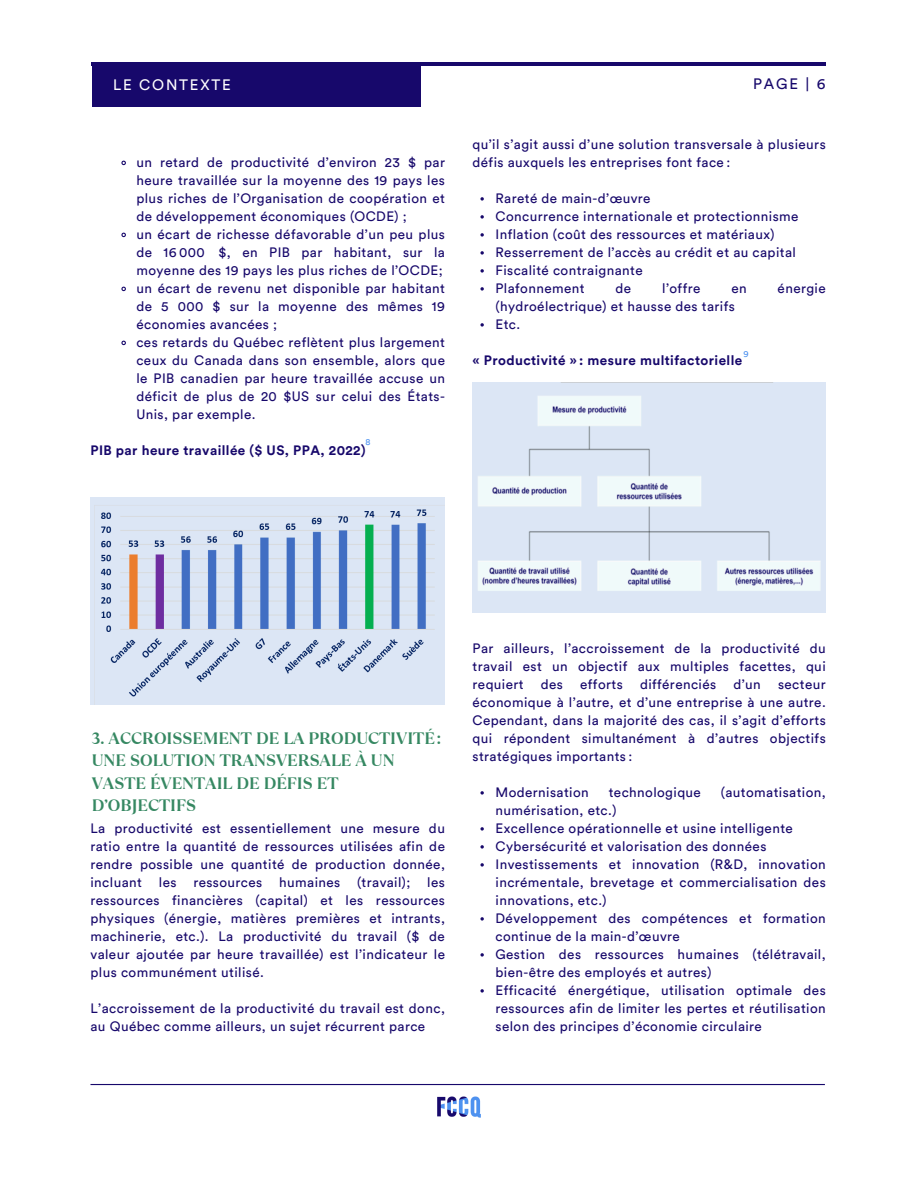
<style>
.page{position:relative;width:918px;height:1188px;background:#fff}
.page>*{position:absolute;margin:0;border:0;box-sizing:border-box;transform-origin:0 0}
.t1{font:700 16.5px/22.5px "TT Ramillas";color:#368862}
.t2{font:15px "Circular Std";letter-spacing:.12em;color:#fff}
.t3{font:15px "Circular Std";color:#17086b}
.t4{font:13.5px/18px "Circular Std";letter-spacing:.03em;color:#17086b;text-align:justify}
.t5{font:700 13.5px "Circular Std";letter-spacing:.03em;color:#17086b}
.t6{font:9px "Circular Std";color:#4e92f0}
</style>
<div class="page">
<div style="left:92px;top:63px;width:328px;height:44px;background:#17086b"></div>
<hr style="left:92px;top:62px;width:734px;height:4px;background:#17086b">
<svg style="left:480px;top:197px;width:4px;height:4px"></svg>
<svg style="left:480px;top:215px;width:4px;height:4px"></svg>
<svg style="left:480px;top:233px;width:4px;height:4px"></svg>
<svg style="left:480px;top:251px;width:4px;height:4px"></svg>
<svg style="left:480px;top:269px;width:4px;height:4px"></svg>
<svg style="left:480px;top:287px;width:4px;height:4px"></svg>
<svg style="left:480px;top:323px;width:4px;height:4px"></svg>
<svg style="left:480px;top:791px;width:4px;height:4px"></svg>
<svg style="left:480px;top:827px;width:4px;height:4px"></svg>
<svg style="left:480px;top:845px;width:4px;height:4px"></svg>
<svg style="left:480px;top:863px;width:4px;height:4px"></svg>
<svg style="left:480px;top:917px;width:4px;height:4px"></svg>
<svg style="left:480px;top:953px;width:4px;height:4px"></svg>
<svg style="left:480px;top:989px;width:4px;height:4px"></svg>
<svg style="left:121px;top:160px;width:5px;height:6px"></svg>
<svg style="left:121px;top:232px;width:5px;height:6px"></svg>
<svg style="left:121px;top:286px;width:5px;height:6px"></svg>
<svg style="left:121px;top:340px;width:5px;height:6px"></svg>
<img style="left:437px;top:1096px;width:44px;height:22px">
<hr style="left:90px;top:1084px;width:735px;height:1px;background:#17086b">
<img style="left:90px;top:497px;width:355px;height:207px">
<img style="left:473px;top:382px;width:353px;height:231px">
<p class="t2" style="left:113px;top:77px;width:119px">LE CONTEXTE</p>
<p class="t3" style="left:753px;top:77px;width:74px">PAGE | 6</p>
<p class="t4" style="left:136px;top:154px;width:310px">un retard de productivité d’environ 23 $ par heure travaillée sur la moyenne des 19 pays les plus riches de l’Organisation de coopération et de développement économiques (OCDE) ;</p>
<p class="t4" style="left:136px;top:226px;width:310px">un écart de richesse défavorable d’un peu plus de 16 000 $, en PIB par habitant, sur la moyenne des 19 pays les plus riches de l’OCDE;</p>
<p class="t4" style="left:136px;top:280px;width:310px">un écart de revenu net disponible par habitant de 5 000 $ sur la moyenne des mêmes 19 économies avancées ;</p>
<h2 class="t4" style="left:136px;top:334px;width:310px">ces retards du Québec reflètent plus largement ceux du Canada dans son ensemble, alors que le PIB canadien par heure travaillée accuse un déficit de plus de 20 $US sur celui des États-Unis, par exemple.</h2>
<h2 class="t5" style="left:90px;top:444px;width:276px">PIB par heure travaillée ($ US, PPA, 2022)</h2>
<p class="t6" style="left:365px;top:437px;width:7px">8</p>
<p class="t4" style="left:473px;top:136px;width:355px">qu’il s’agit aussi d’une solution transversale à plusieurs défis auxquels les entreprises font face :</p>
<h1 class="t4" style="left:496px;top:190px;width:157px">Rareté de main-d’œuvre</h1>
<h1 class="t4" style="left:496px;top:208px;width:305px">Concurrence internationale et protectionnisme</h1>
<p class="t4" style="left:496px;top:226px;width:281px">Inflation (coût des ressources et matériaux)</p>
<p class="t4" style="left:496px;top:244px;width:302px">Resserrement de l’accès au crédit et au capital</p>
<p class="t4" style="left:496px;top:262px;width:149px">Fiscalité contraignante</p>
<p class="t4" style="left:496px;top:280px;width:91px">Plafonnement</p>
<p class="t4" style="left:616px;top:280px;width:17px">de</p>
<p class="t4" style="left:662px;top:280px;width:40px">l’offre</p>
<p class="t4" style="left:731px;top:280px;width:17px">en</p>
<p class="t4" style="left:778px;top:280px;width:50px">énergie</p>
<p class="t4" style="left:496px;top:298px;width:241px">(hydroélectrique) et hausse des tarifs</p>
<p class="t4" style="left:496px;top:316px;width:26px">Etc.</p>
<h2 class="t5" style="left:473px;top:354px;width:271px">« Productivité » : mesure multifactorielle</h2>
<p class="t6" style="left:743px;top:350px;width:7px">9</p>
<p class="t1" style="left:92px;top:727px;width:351px">3. ACCROISSEMENT DE LA PRODUCTIVITÉ:<br>UNE SOLUTION TRANSVERSALE À UN<br>VASTE ÉVENTAIL DE DÉFIS ET<br>D’OBJECTIFS</p>
<p class="t4" style="left:90px;top:820px;width:356px">La productivité est essentiellement une mesure du ratio entre la quantité de ressources utilisées afin de rendre possible une quantité de production donnée, incluant les ressources humaines (travail); les ressources financières (capital) et les ressources physiques (énergie, matières premières et intrants, machinerie, etc.). La productivité du travail ($ de valeur ajoutée par heure travaillée) est l’indicateur le plus communément utilisé.</p>
<p class="t4" style="left:90px;top:1000px;width:356px">L’accroissement de la productivité du travail est donc, au Québec comme ailleurs, un sujet récurrent parce</p>
<h2 class="t4" style="left:473px;top:640px;width:355px">Par ailleurs, l’accroissement de la productivité du travail est un objectif aux multiples facettes, qui requiert</h2>
<h2 class="t4" style="left:541px;top:676px;width:24px">des</h2>
<h2 class="t4" style="left:580px;top:676px;width:44px">efforts</h2>
<h2 class="t4" style="left:640px;top:676px;width:78px">différenciés</h2>
<h2 class="t4" style="left:733px;top:676px;width:29px">d’un</h2>
<h2 class="t4" style="left:473px;top:676px;width:355px;text-indent:305px">secteur économique à l’autre, et d’une entreprise à une autre.<br>Cependant, dans la majorité des cas, il s’agit d’efforts qui répondent simultanément à d’autres objectifs stratégiques importants :</h2>
<h2 class="t4" style="left:496px;top:784px;width:95px">Modernisation</h2>
<h2 class="t4" style="left:609px;top:784px;width:94px">technologique</h2>
<h2 class="t4" style="left:721px;top:784px;width:106px">(automatisation,</h2>
<h2 class="t4" style="left:496px;top:802px;width:122px">numérisation, etc.)</h2>
<p class="t4" style="left:496px;top:820px;width:299px">Excellence opérationnelle et usine intelligente</p>
<p class="t4" style="left:496px;top:838px;width:272px">Cybersécurité et valorisation des données</p>
<h1 class="t4" style="left:496px;top:856px;width:332px">Investissements et innovation (R&amp;D, innovation incrémentale, brevetage et commercialisation des innovations, etc.)</h1>
<h2 class="t4" style="left:496px;top:910px;width:332px">Développement des compétences et formation continue de la main-d’œuvre</h2>
<p class="t4" style="left:496px;top:946px;width:332px">Gestion des ressources humaines (télétravail, bien-être des employés et autres)</p>
<p class="t4" style="left:496px;top:982px;width:332px">Efficacité énergétique, utilisation optimale des ressources afin de limiter les pertes et réutilisation selon des principes d’économie circulaire</p>
</div>
